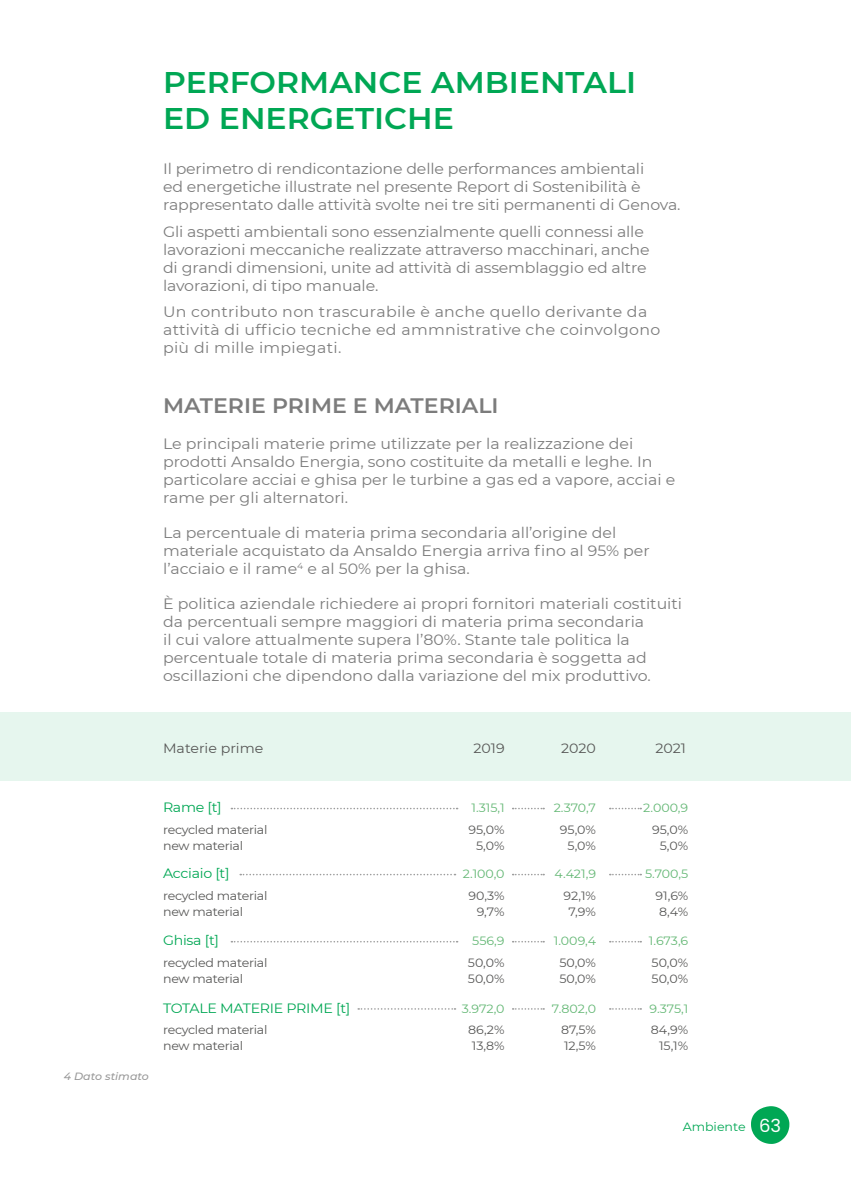
<style>
.page{position:relative;width:851px;height:1191px;background:#fff}
.page>*{position:absolute;margin:0;border:0;box-sizing:border-box;transform-origin:0 0}
.t1{font:600 30px/36px "Montserrat";color:#00a754;scale:1.05 1}
.t2{font:600 21px "Montserrat";color:#7c7c7c;scale:1.05 1}
.t3{font:15px/18px "Montserrat";color:#7c7c7c;scale:1.05 1}
.t4{font:15px/18px "Montserrat";letter-spacing:.02em;color:#7c7c7c;scale:1.05 1}
.t5{font:13.5px "Montserrat";letter-spacing:-.02em;color:#00a754;scale:1.05 1}
.t6{font:13.5px "Montserrat";color:#575756;scale:1.05 1}
.t7{font:12px/16.2px "Montserrat";letter-spacing:-.02em;color:#575756;scale:1.05 1}
.t8{font:12px "Montserrat";color:#63b774;scale:1.05 1}
.t9{font:12px "Montserrat";color:#00a754;scale:1.05 1}
.t10{font:italic 500 10.5px "Montserrat";color:#999;scale:1.05 1}
.s1{font-family:"Poppins";font-size:18px;color:#fff}
</style>
<div class="page">
<svg style="left:751px;top:1106px;width:38px;height:38px"></svg>
<div style="left:0;top:711px;width:850px;height:69px;background:#e6f6ee"></div>
<svg style="left:231px;top:807px;width:226px;height:2px"></svg>
<svg style="left:231px;top:941px;width:226px;height:1px"></svg>
<svg style="left:358px;top:1008px;width:97px;height:1px"></svg>
<svg style="left:512px;top:1008px;width:32px;height:1px"></svg>
<svg style="left:512px;top:941px;width:32px;height:1px"></svg>
<svg style="left:512px;top:873px;width:32px;height:2px"></svg>
<svg style="left:512px;top:807px;width:32px;height:2px"></svg>
<svg style="left:609px;top:1008px;width:32px;height:1px"></svg>
<svg style="left:609px;top:941px;width:32px;height:1px"></svg>
<svg style="left:609px;top:873px;width:32px;height:2px"></svg>
<svg style="left:609px;top:807px;width:32px;height:2px"></svg>
<svg style="left:240px;top:873px;width:215px;height:2px"></svg>
<h1 class="t1" style="left:163px;top:63px;width:452px">PERFORMANCE AMBIENTALI<br>ED ENERGETICHE</h1>
<p class="t3" style="left:163px;top:159px;width:494px">Il perimetro di rendicontazione delle performances ambientali<br>ed energetiche illustrate nel presente Report di Sostenibilità è rappresentato dalle attività svolte nei tre siti permanenti di Genova.</p>
<p class="t3" style="left:163px;top:222px;width:464px">Gli aspetti ambientali sono essenzialmente quelli connessi alle lavorazioni meccaniche realizzate attraverso macchinari, anche di grandi dimensioni, unite ad attività di assemblaggio ed altre lavorazioni, di tipo manuale.</p>
<p class="t4" style="left:163px;top:302px;width:475px">Un contributo non trascurabile è anche quello derivante da attività di ufficio tecniche ed ammnistrative che coinvolgono più di mille impiegati.</p>
<h2 class="t2" style="left:163px;top:391px;width:321px">MATERIE PRIME E MATERIALI</h2>
<p class="t3" style="left:163px;top:434px;width:489px">Le principali materie prime utilizzate per la realizzazione dei prodotti Ansaldo Energia, sono costituite da metalli e leghe. In particolare acciai e ghisa per le turbine a gas ed a vapore, acciai e rame per gli alternatori.</p>
<p class="t3" style="left:163px;top:523px;width:465px">La percentuale di materia prima secondaria all’origine del materiale acquistato da Ansaldo Energia arriva fino al 95% per l’acciaio e il rame<sup>4</sup> e al 50% per la ghisa.</p>
<p class="t3" style="left:163px;top:594px;width:496px">È politica aziendale richiedere ai propri fornitori materiali costituiti da percentuali sempre maggiori di materia prima secondaria<br>il cui valore attualmente supera l’80%. Stante tale politica la percentuale totale di materia prima secondaria è soggetta ad oscillazioni che dipendono dalla variazione del mix produttivo.</p>
<p class="t6" style="left:163px;top:738px;width:97px">Materie prime</p>
<p class="t6" style="left:473px;top:738px;width:31px">2019</p>
<p class="t6" style="left:561px;top:738px;width:35px">2020</p>
<p class="t6" style="left:655px;top:738px;width:31px">2021</p>
<p class="t10" style="left:64px;top:1068px;width:82px">4 Dato stimato</p>
<p class="t5" style="left:163px;top:798px;width:57px">Rame [t]</p>
<p class="t7" style="left:163px;top:821px;width:101px">recycled material new material</p>
<p class="t5" style="left:163px;top:864px;width:65px">Acciaio [t]</p>
<p class="t7" style="left:163px;top:887px;width:101px">recycled material new material</p>
<p class="t5" style="left:163px;top:931px;width:55px">Ghisa [t]</p>
<p class="t7" style="left:163px;top:954px;width:101px">recycled material new material</p>
<p class="t5" style="left:163px;top:998px;width:180px">TOTALE MATERIE PRIME [t]</p>
<p class="t7" style="left:163px;top:1021px;width:101px">recycled material new material</p>
<p class="t8" style="left:471px;top:800px;width:33px">1.315,1</p>
<p class="t8" style="left:553px;top:800px;width:42px">2.370,7</p>
<p class="t8" style="left:643px;top:800px;width:44px">2.000,9</p>
<p class="t7" style="left:468px;top:821px;width:36px;text-align:right">95,0%<br>5,0%</p>
<p class="t7" style="left:559px;top:821px;width:36px;text-align:right">95,0%<br>5,0%</p>
<p class="t7" style="left:652px;top:821px;width:36px;text-align:right">95,0%<br>5,0%</p>
<p class="t8" style="left:463px;top:866px;width:41px">2.100,0</p>
<p class="t8" style="left:554px;top:866px;width:41px">4.421,9</p>
<p class="t8" style="left:645px;top:866px;width:43px">5.700,5</p>
<p class="t7" style="left:468px;top:887px;width:36px;text-align:right">90,3%<br>9,7%</p>
<p class="t7" style="left:563px;top:887px;width:32px;text-align:center">92,1%<br>7,9%</p>
<p class="t7" style="left:655px;top:887px;width:33px">91,6%<br>8,4%</p>
<p class="t8" style="left:472px;top:933px;width:32px">556,9</p>
<p class="t8" style="left:553px;top:933px;width:42px">1.009,4</p>
<p class="t8" style="left:648px;top:933px;width:39px">1.673,6</p>
<p class="t7" style="left:468px;top:954px;width:36px">50,0%<br>50,0%</p>
<p class="t7" style="left:559px;top:954px;width:36px">50,0%<br>50,0%</p>
<p class="t7" style="left:651px;top:954px;width:36px">50,0%<br>50,0%</p>
<p class="t8" style="left:461px;top:1000px;width:42px">3.972,0</p>
<p class="t8" style="left:552px;top:1000px;width:43px">7.802,0</p>
<p class="t8" style="left:649px;top:1000px;width:38px">9.375,1</p>
<p class="t7" style="left:468px;top:1021px;width:36px">86,2%<br>13,8%</p>
<p class="t7" style="left:561px;top:1021px;width:35px">87,5%<br>12,5%</p>
<p class="t7" style="left:650px;top:1021px;width:37px;text-align:right">84,9%<br>15,1%</p>
<p class="t9" style="left:682px;top:1118px;width:95px">Ambiente <span class="s1">63</span></p>
</div>
